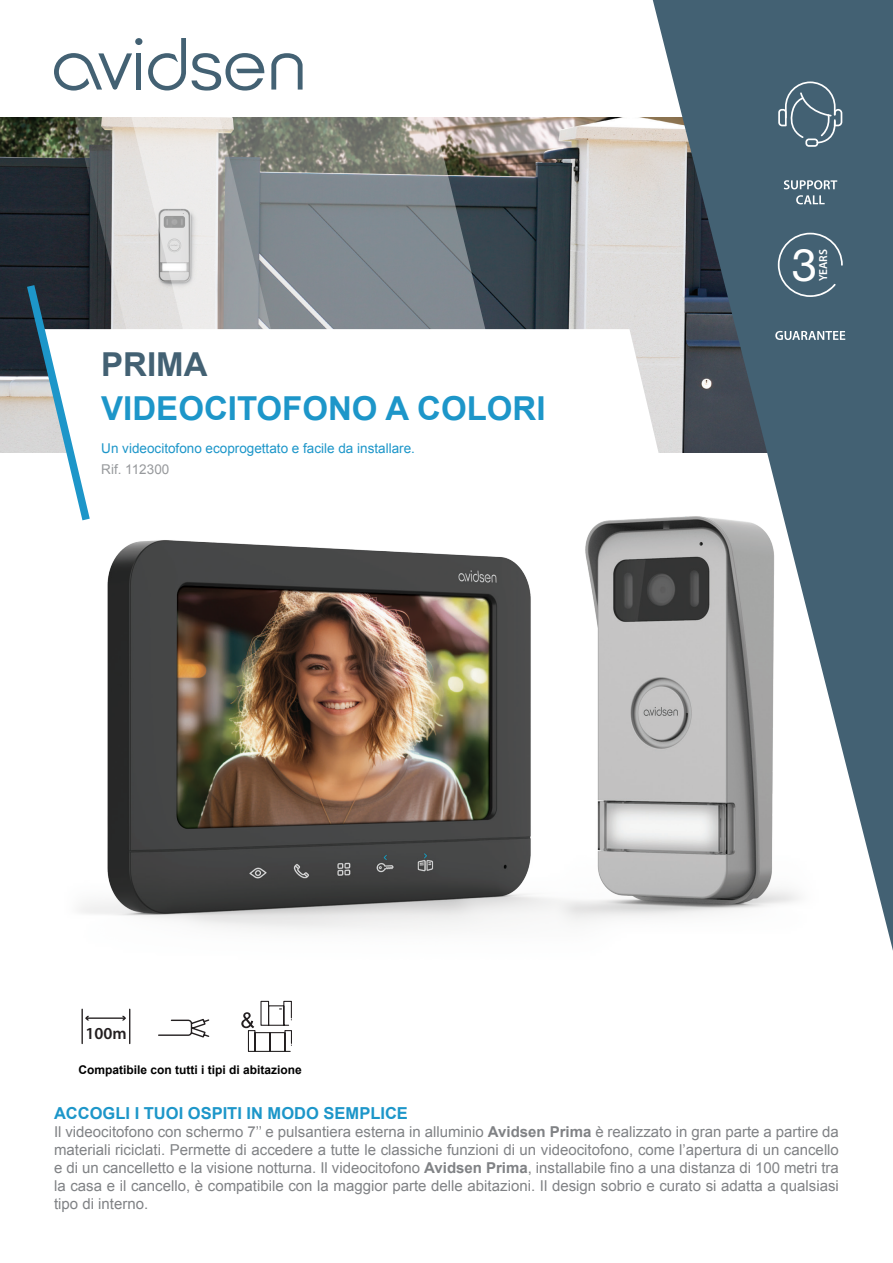
<style>
.page{position:relative;width:893px;height:1263px;background:#fff}
.page>*{position:absolute;margin:0;border:0;box-sizing:border-box;transform-origin:0 0}
.t1{font:45.15px "Helvetica Neue LT Std";color:#fff}
.t2{font:700 33px "Arial";color:#1d96c9}
.t3{font:700 33px "Arial";color:#436173}
.t4{font:600 16.8px "Myriad Pro";color:#231f20}
.t5{font:700 16.5px "Arial";color:#1d96c9}
.t6{font:15px/18px "Arial";color:#808285;text-align:justify}
.t7{font:13.5px "Arial";color:#1d96c9}
.t8{font:13.5px "Arial";color:#97999c}
.t9{font:700 12px "Arial";color:#000}
.t10{font:600 11.7px "Myriad Pro";color:#fff}
.s1{font-weight:700}
</style>
<div class="page">
<img style="left:0;top:118px;width:653px;height:335px">
<svg style="left:288px;top:117px;width:214px;height:212px;background:#7b8284"></svg>
<svg style="left:62px;top:69px;width:226px;height:260px;background:#b1b3b3"></svg>
<svg style="left:95px;top:329px;width:558px;height:124px"></svg>
<svg style="left:653px;top:0;width:240px;height:951px;background:#6b7f8c"></svg>
<svg style="left:22px;top:277px;width:73px;height:225px"></svg>
<svg style="left:192px;top:53px;width:72px;height:38px"></svg>
<div style="left:136px;top:53px;width:5px;height:37px;background:#436173"></div>
<svg style="left:271px;top:53px;width:32px;height:37px"></svg>
<div style="left:135px;top:38px;width:7px;height:7px;background:#436173;border-radius:50%"></div>
<svg style="left:54px;top:53px;width:78px;height:38px"></svg>
<svg style="left:148px;top:38px;width:38px;height:52px"></svg>
<hr style="left:129px;top:1009px;width:1px;height:34px;background:#231f20">
<hr style="left:81px;top:1009px;width:2px;height:34px;background:#231f20">
<hr style="left:87px;top:1017px;width:38px;height:2px;background:#231f20">
<svg style="left:85px;top:1016px;width:4px;height:4px"></svg>
<svg style="left:122px;top:1016px;width:4px;height:4px"></svg>
<svg style="left:158px;top:1018px;width:52px;height:20px"></svg>
<div style="left:778px;top:0;width:115px;height:204px;background:#436173"></div>
<svg style="left:775px;top:331px;width:70px;height:9px"></svg>
<svg style="left:778px;top:233px;width:65px;height:64px;background:#506c7d"></svg>
<svg style="left:241px;top:1000px;width:51px;height:52px"></svg>
<img style="left:78px;top:502px;width:746px;height:449px">
<p class="t3" style="left:101px;top:343px;width:108px">PRIMA</p>
<p class="t2" style="left:101px;top:387px;width:446px">VIDEOCITOFONO A COLORI</p>
<p class="t7" style="left:101px;top:439px;width:315px">Un videocitofono ecoprogettato e facile da installare.</p>
<p class="t8" style="left:101px;top:460px;width:70px">Rif. 112300</p>
<p class="t4" style="left:85px;top:1023px;width:43px">100m</p>
<p class="t9" style="left:78px;top:1062px;width:225px">Compatibile con tutti i tipi di abitazione</p>
<h1 class="t1" style="left:792px;top:238px;width:27px">3</h1>
<p class="t10" style="left:816px;top:281px;width:34px;rotate:-90deg">YEARS</p>
<p class="t5" style="left:54px;top:1102px;width:355px">ACCOGLI I TUOI OSPITI IN MODO SEMPLICE</p>
<p class="t6" style="left:54px;top:1123px;width:786px">Il videocitofono con schermo 7’’ e pulsantiera esterna in alluminio <span class="s1">Avidsen Prima</span> è realizzato in gran parte a partire da materiali riciclati. Permette di accedere a tutte le classiche funzioni di un videocitofono, come l’apertura di un cancello e di un cancelletto e la visione notturna. Il videocitofono <span class="s1">Avidsen Prima</span>, installabile fino a una distanza di 100 metri tra la casa e il cancello, è compatibile con la maggior parte delle abitazioni. Il design sobrio e curato si adatta a qualsiasi tipo di interno.</p>
</div>
